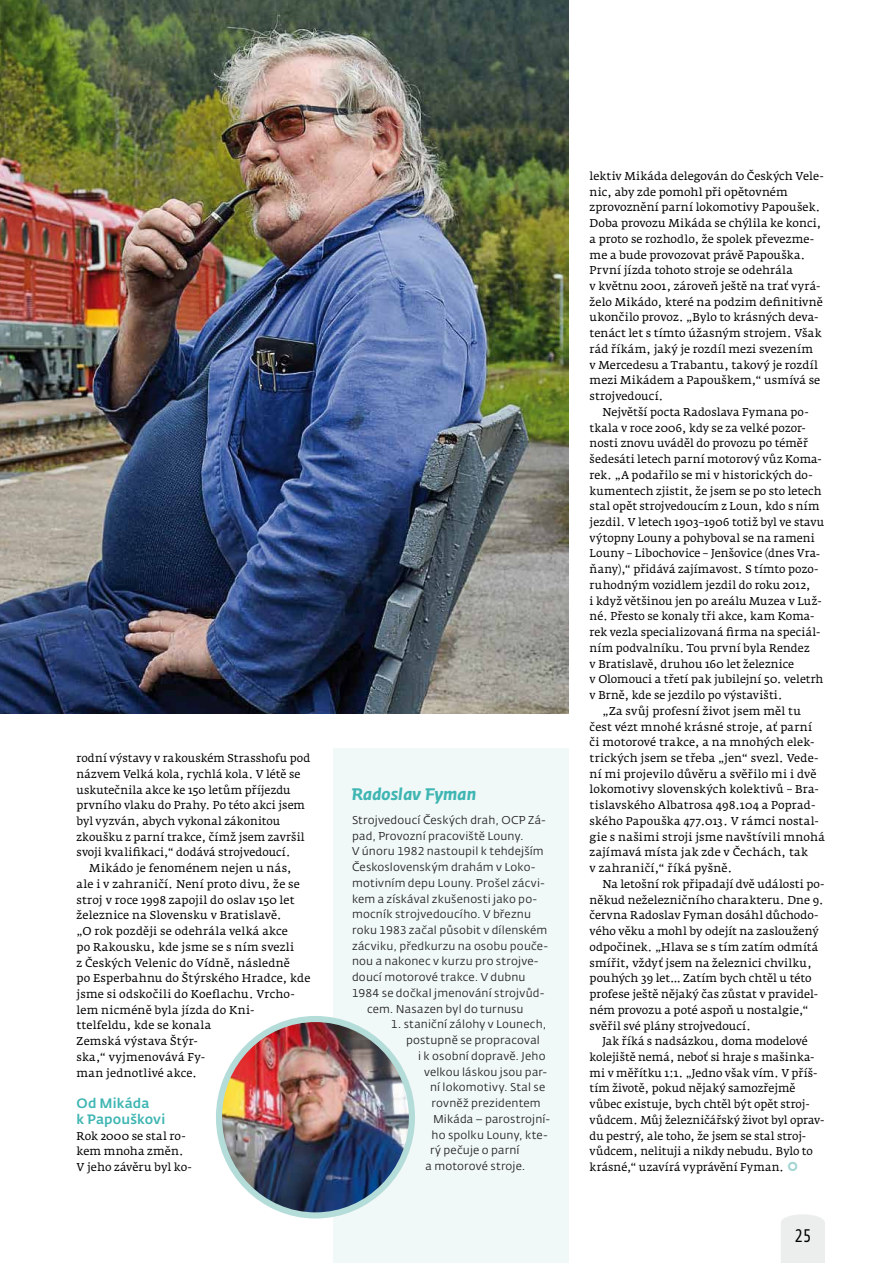
<style>
.page{position:relative;width:893px;height:1263px;background:#fff}
.page>*{position:absolute;margin:0;border:0;box-sizing:border-box;transform-origin:0 0}
.t1{font:18px "CD Fedra Cond Pro";color:#000}
.t2{font:italic 700 16.5px "CD Fedra";letter-spacing:.01em;color:#3fb6b3}
.t3{font:500 13.5px/15.8px "CD Fedra";letter-spacing:.005em;color:#3fb6b3}
.t4{font:11.25px/15.8px "Fedra Serif A Pro";letter-spacing:.01em;color:#000}
.t5{font:11.25px "CD Fedra";letter-spacing:.015em;color:#282829}
.s1{font-weight:500;font-size:15px;color:#a2d5d2}
</style>
<div class="page">
<div style="left:781px;top:1214px;width:44px;height:49px;background:#eceded"></div>
<img style="left:0;top:0;width:568px;height:714px">
<div style="left:333px;top:748px;width:235px;height:515px;background:#f1f8f8"></div>
<img style="left:219px;top:1019px;width:193px;height:196px">
<div style="left:216px;top:1016px;width:199px;height:202px;border:6px solid #b4ddd9;border-radius:50%"></div>
<p class="t4" style="left:77px;top:750px;width:235px">rodní výstavy v rakouském Strasshofu pod</p>
<p class="t4" style="left:77px;top:766px;width:225px">názvem Velká kola, rychlá kola. V létě se</p>
<p class="t4" style="left:77px;top:782px;width:216px">uskutečnila akce ke 150 letům příjezdu</p>
<p class="t4" style="left:77px;top:797px;width:230px">prvního vlaku do Prahy. Po této akci jsem</p>
<p class="t4" style="left:77px;top:813px;width:205px">byl vyzván, abych vykonal zákonitou</p>
<p class="t4" style="left:77px;top:829px;width:230px">zkoušku z parní trakce, čímž jsem završil</p>
<p class="t4" style="left:77px;top:845px;width:216px">svoji kvalifikaci,“ dodává strojvedoucí.</p>
<p class="t4" style="left:89px;top:860px;width:204px">Mikádo je fenoménem nejen u nás,</p>
<p class="t4" style="left:77px;top:876px;width:225px">ale i v zahraničí. Není proto divu, že se</p>
<p class="t4" style="left:77px;top:892px;width:219px">stroj v roce 1998 zapojil do oslav 150 let</p>
<p class="t4" style="left:77px;top:908px;width:207px">železnice na Slovensku v Bratislavě.</p>
<p class="t4" style="left:77px;top:923px;width:213px">„O rok později se odehrála velká akce</p>
<p class="t4" style="left:77px;top:939px;width:219px">po Rakousku, kde jsme se s ním svezli</p>
<p class="t4" style="left:77px;top:955px;width:215px">z Českých Velenic do Vídně, následně</p>
<p class="t4" style="left:77px;top:970px;width:235px">po Esperbahnu do Štýrského Hradce, kde</p>
<p class="t4" style="left:77px;top:986px;width:220px">jsme si odskočili do Koeflachu. Vrcho-</p>
<p class="t4" style="left:77px;top:1002px;width:179px">lem nicméně byla jízda do Kni-</p>
<p class="t4" style="left:77px;top:1018px;width:136px">ttelfeldu, kde se konala</p>
<p class="t4" style="left:77px;top:1033px;width:123px">Zemská výstava Štýr-</p>
<p class="t4" style="left:77px;top:1049px;width:130px">ska,“ vyjmenovává Fy-</p>
<p class="t4" style="left:77px;top:1065px;width:122px">man jednotlivé akce.</p>
<p class="t3" style="left:77px;top:1095px;width:90px">Od Mikáda<br>k Papouškovi</p>
<p class="t4" style="left:77px;top:1128px;width:117px">Rok 2000 se stal ro&shy;kem mnoha změn.<br>V jeho závěru byl ko-</p>
<h2 class="t2" style="left:352px;top:783px;width:126px">Radoslav Fyman</h2>
<p class="t5" style="left:352px;top:813px;width:195px">Strojvedoucí Českých drah, OCP Zá-</p>
<p class="t5" style="left:352px;top:829px;width:173px">pad, Provozní pracoviště Louny.</p>
<p class="t5" style="left:352px;top:845px;width:193px">V únoru 1982 nastoupil k tehdejším</p>
<p class="t5" style="left:352px;top:861px;width:185px">Československým drahám v Loko-</p>
<p class="t5" style="left:352px;top:876px;width:194px">motivním depu Louny. Prošel zácvi-</p>
<p class="t5" style="left:352px;top:892px;width:186px">kem a získával zkušenosti jako po-</p>
<p class="t5" style="left:352px;top:908px;width:180px">mocník strojvedoucího. V březnu</p>
<p class="t5" style="left:352px;top:924px;width:197px">roku 1983 začal působit v dílenském</p>
<p class="t5" style="left:352px;top:939px;width:197px">zácviku, předkurzu na osobu pouče-</p>
<p class="t5" style="left:352px;top:955px;width:188px">nou a nakonec v kurzu pro strojve-</p>
<p class="t5" style="left:352px;top:971px;width:175px">doucí motorové trakce. V dubnu</p>
<p class="t5" style="left:352px;top:986px;width:194px">1984 se dočkal jmenování strojvůd-</p>
<p class="t5" style="left:367px;top:1002px;width:158px">cem. Nasazen byl do turnusu</p>
<p class="t5" style="left:391px;top:1018px;width:157px">1. staniční zálohy v Lounech,</p>
<p class="t5" style="left:406px;top:1034px;width:135px">postupně se propracoval</p>
<p class="t5" style="left:418px;top:1049px;width:129px">i k osobní dopravě. Jeho</p>
<p class="t5" style="left:424px;top:1065px;width:124px">velkou láskou jsou par-</p>
<p class="t5" style="left:430px;top:1081px;width:117px">ní lokomotivy. Stal se</p>
<p class="t5" style="left:432px;top:1097px;width:111px">rovněž prezidentem</p>
<p class="t5" style="left:433px;top:1112px;width:118px">Mikáda – parostrojní-</p>
<p class="t5" style="left:432px;top:1128px;width:117px">ho spolku Louny, kte-</p>
<p class="t5" style="left:430px;top:1144px;width:91px">rý pečuje o parní</p>
<p class="t5" style="left:426px;top:1160px;width:101px">a motorové stroje.</p>
<p class="t4" style="left:590px;top:168px;width:236px">lektiv Mikáda delegován do Českých Vele&shy;nic, aby zde pomohl při opětovném zprovoznění parní lokomotivy Papoušek.<br>Doba provozu Mikáda se chýlila ke konci, a proto se rozhodlo, že spolek převezme&shy;me a bude provozovat právě Papouška.<br>První jízda tohoto stroje se odehrála<br>v květnu 2001, zároveň ještě na trať vyrá&shy;želo Mikádo, které na podzim definitivně ukončilo provoz. „Bylo to krásných deva&shy;tenáct let s tímto úžasným strojem. Však rád říkám, jaký je rozdíl mezi svezením<br>v Mercedesu a Trabantu, takový je rozdíl mezi Mikádem a Papouškem,“ usmívá se strojvedoucí.</p>
<p class="t4" style="left:602px;top:404px;width:208px">Největší pocta Radoslava Fymana po-</p>
<p class="t4" style="left:590px;top:420px;width:218px">tkala v roce 2006, kdy se za velké pozor-</p>
<p class="t4" style="left:590px;top:436px;width:220px">nosti znovu uváděl do provozu po téměř</p>
<p class="t4" style="left:590px;top:451px;width:234px">šedesáti letech parní motorový vůz Koma-</p>
<p class="t4" style="left:590px;top:467px;width:224px">rek. „A podařilo se mi v historických do-</p>
<p class="t4" style="left:590px;top:483px;width:234px">kumentech zjistit, že jsem se po sto letech</p>
<p class="t4" style="left:590px;top:498px;width:231px">stal opět strojvedoucím z Loun, kdo s ním</p>
<p class="t4" style="left:590px;top:514px;width:236px">jezdil. V letech 1903–1906 totiž byl ve stavu</p>
<p class="t4" style="left:590px;top:530px;width:227px">výtopny Louny a pohyboval se na rameni</p>
<p class="t4" style="left:590px;top:546px;width:232px">Louny – Libochovice – Jenšovice (dnes Vra-</p>
<p class="t4" style="left:590px;top:561px;width:230px">ňany),“ přidává zajímavost. S tímto pozo-</p>
<p class="t4" style="left:590px;top:577px;width:223px">ruhodným vozidlem jezdil do roku 2012,</p>
<p class="t4" style="left:590px;top:593px;width:233px">i když většinou jen po areálu Muzea v Luž-</p>
<p class="t4" style="left:590px;top:609px;width:226px">né. Přesto se konaly tři akce, kam Koma-</p>
<p class="t4" style="left:590px;top:624px;width:232px">rek vezla specializovaná firma na speciál-</p>
<p class="t4" style="left:590px;top:640px;width:221px">ním podvalníku. Tou první byla Rendez</p>
<p class="t4" style="left:590px;top:656px;width:206px">v Bratislavě, druhou 160 let železnice</p>
<p class="t4" style="left:590px;top:672px;width:235px">v Olomouci a třetí pak jubilejní 50. veletrh</p>
<p class="t4" style="left:590px;top:687px;width:194px">v Brně, kde se jezdilo po výstavišti.</p>
<p class="t4" style="left:602px;top:703px;width:200px">„Za svůj profesní život jsem měl tu</p>
<p class="t4" style="left:590px;top:719px;width:224px">čest vézt mnohé krásné stroje, ať parní</p>
<p class="t4" style="left:590px;top:734px;width:226px">či motorové trakce, a na mnohých elek-</p>
<p class="t4" style="left:590px;top:750px;width:230px">trických jsem se třeba „jen“ svezl. Vede-</p>
<p class="t4" style="left:590px;top:766px;width:228px">ní mi projevilo důvěru a svěřilo mi i dvě</p>
<p class="t4" style="left:590px;top:782px;width:231px">lokomotivy slovenských kolektivů – Bra-</p>
<p class="t4" style="left:590px;top:797px;width:227px">tislavského Albatrosa 498.104 a Poprad-</p>
<p class="t4" style="left:590px;top:813px;width:231px">ského Papouška 477.013. V rámci nostal-</p>
<p class="t4" style="left:590px;top:829px;width:237px">gie s našimi stroji jsme navštívili mnohá</p>
<p class="t4" style="left:590px;top:845px;width:220px">zajímavá místa jak zde v Čechách, tak</p>
<p class="t4" style="left:590px;top:860px;width:144px">v zahraničí,“ říká pyšně.</p>
<p class="t4" style="left:602px;top:876px;width:224px">Na letošní rok připadají dvě události po-</p>
<p class="t4" style="left:590px;top:892px;width:236px">někud neželezničního charakteru. Dne 9.</p>
<p class="t4" style="left:590px;top:908px;width:230px">června Radoslav Fyman dosáhl důchodo-</p>
<p class="t4" style="left:590px;top:923px;width:231px">vého věku a mohl by odejít na zasloužený</p>
<p class="t4" style="left:590px;top:939px;width:230px">odpočinek. „Hlava se s tím zatím odmítá</p>
<p class="t4" style="left:590px;top:955px;width:224px">smířit, vždyť jsem na železnici chvilku,</p>
<p class="t4" style="left:590px;top:970px;width:223px">pouhých 39 let… Zatím bych chtěl u této</p>
<p class="t4" style="left:590px;top:986px;width:230px">profese ještě nějaký čas zůstat v pravidel-</p>
<p class="t4" style="left:590px;top:1002px;width:220px">ném provozu a poté aspoň u nostalgie,“</p>
<p class="t4" style="left:590px;top:1018px;width:163px">svěřil své plány strojvedoucí.</p>
<p class="t4" style="left:602px;top:1033px;width:207px">Jak říká s nadsázkou, doma modelové</p>
<p class="t4" style="left:590px;top:1049px;width:226px">kolejiště nemá, neboť si hraje s mašinka-</p>
<p class="t4" style="left:590px;top:1065px;width:229px">mi v měřítku 1:1. „Jedno však vím. V příš-</p>
<p class="t4" style="left:590px;top:1081px;width:207px">tím životě, pokud nějaký samozřejmě</p>
<p class="t4" style="left:590px;top:1096px;width:221px">vůbec existuje, bych chtěl být opět stroj-</p>
<p class="t4" style="left:590px;top:1112px;width:236px">vůdcem. Můj železničářský život byl oprav-</p>
<p class="t4" style="left:590px;top:1128px;width:218px">du pestrý, ale toho, že jsem se stal stroj-</p>
<p class="t4" style="left:590px;top:1144px;width:225px">vůdcem, nelituji a nikdy nebudu. Bylo to</p>
<p class="t4" style="left:590px;top:1159px;width:211px">krásné,“ uzavírá vyprávění Fyman. <span class="s1">○</span></p>
<h1 class="t1" style="left:794px;top:1226px;width:18px">25</h1>
</div>
